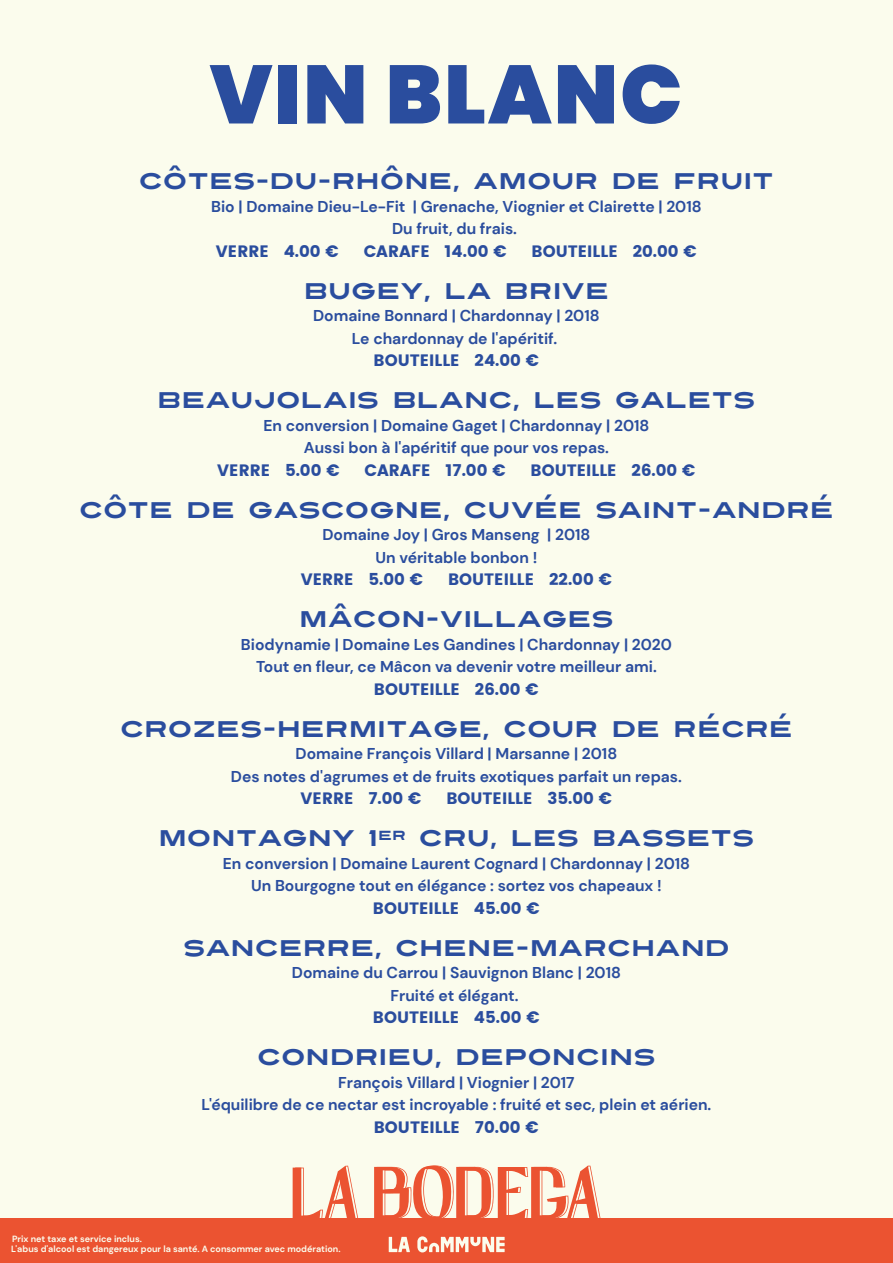
<style>
.page{position:relative;width:893px;height:1263px;background:#fbfced}
.page>*{position:absolute;margin:0;border:0;box-sizing:border-box;transform-origin:0 0}
.t1{font:900 82.5px "Poppins";letter-spacing:.025em;color:#2a4d9e}
.t2{font:22.5px "Turnpike";color:#2a4d9e}
.t3{font:16.5px "Poppins";color:#2a4d9e}
.t4{font:700 15.6px/22.5px "DM Sans";color:#2a4d9e;text-align:center}
.t5{font:700 9px "DM Sans";color:#fbfced}
</style>
<div class="page">
<div style="left:0;top:1218px;width:893px;height:45px;background:#eb5331"></div>
<svg style="left:389px;top:1237px;width:21px;height:15px"></svg>
<svg style="left:417px;top:1236px;width:88px;height:16px"></svg>
<svg style="left:374px;top:1165px;width:227px;height:53px"></svg>
<svg style="left:293px;top:1166px;width:65px;height:52px"></svg>
<h1 class="t1" style="left:210px;top:47px;width:474px">VIN BLANC</h1>
<h2 class="t2" style="left:139px;top:165px;width:637px">CÔTES-DU-RHÔNE, AMOUR DE FRUIT</h2>
<p class="t4" style="left:211px;top:195px;width:492px">Bio | Domaine Dieu-Le-Fit | Grenache, Viognier et Clairette | 2018<br>Du fruit, du frais.</p>
<p class="t3" style="left:216px;top:241px;width:125px">VERRE 4.00 €</p>
<p class="t3" style="left:364px;top:241px;width:145px">CARAFE 14.00 €</p>
<p class="t3" style="left:532px;top:241px;width:167px">BOUTEILLE 20.00 €</p>
<h2 class="t2" style="left:304px;top:274px;width:307px">BUGEY, LA BRIVE</h2>
<p class="t4" style="left:313px;top:304px;width:288px">Domaine Bonnard | Chardonnay | 2018<br>Le chardonnay de l'apéritif.</p>
<p class="t3" style="left:374px;top:351px;width:167px">BOUTEILLE 24.00 €</p>
<h2 class="t2" style="left:157px;top:384px;width:600px">BEAUJOLAIS BLANC, LES GALETS</h2>
<p class="t4" style="left:263px;top:414px;width:387px">En conversion | Domaine Gaget | Chardonnay | 2018<br>Aussi bon à l'apéritif que pour vos repas.</p>
<p class="t3" style="left:217px;top:460px;width:124px">VERRE 5.00 €</p>
<p class="t3" style="left:365px;top:460px;width:143px">CARAFE 17.00 €</p>
<p class="t3" style="left:530px;top:460px;width:167px">BOUTEILLE 26.00 €</p>
<h2 class="t2" style="left:79px;top:493px;width:756px">CÔTE DE GASCOGNE, CUVÉE SAINT-ANDRÉ</h2>
<p class="t4" style="left:322px;top:523px;width:269px">Domaine Joy | Gros Manseng | 2018<br>Un véritable bonbon !</p>
<p class="t3" style="left:301px;top:570px;width:124px">VERRE 5.00 €</p>
<p class="t3" style="left:448px;top:570px;width:165px">BOUTEILLE 22.00 €</p>
<h2 class="t2" style="left:299px;top:603px;width:316px">MâCON-VILLAGES</h2>
<p class="t4" style="left:241px;top:633px;width:432px">Biodynamie | Domaine Les Gandines | Chardonnay | 2020<br>Tout en fleur, ce Mâcon va devenir votre meilleur ami.</p>
<p class="t3" style="left:374px;top:679px;width:167px">BOUTEILLE 26.00 €</p>
<h2 class="t2" style="left:120px;top:712px;width:674px">CROZES-HERMITAGE, COUR DE RÉCRÉ</h2>
<p class="t4" style="left:231px;top:742px;width:452px">Domaine François Villard | Marsanne | 2018<br>Des notes d'agrumes et de fruits exotiques parfait un repas.</p>
<p class="t3" style="left:301px;top:789px;width:123px">VERRE 7.00 €</p>
<p class="t3" style="left:446px;top:789px;width:167px">BOUTEILLE 35.00 €</p>
<h2 class="t2" style="left:158px;top:822px;width:597px">MONTAGNY 1<sup>ER</sup> CRU, LES BASSETS</h2>
<p class="t4" style="left:223px;top:852px;width:469px">En conversion | Domaine Laurent Cognard | Chardonnay | 2018<br>Un Bourgogne tout en élégance : sortez vos chapeaux !</p>
<p class="t3" style="left:373px;top:898px;width:169px">BOUTEILLE 45.00 €</p>
<h2 class="t2" style="left:183px;top:931px;width:548px">SANCERRE, CHENE-MARCHAND</h2>
<p class="t4" style="left:292px;top:961px;width:330px">Domaine du Carrou | Sauvignon Blanc | 2018<br>Fruité et élégant.</p>
<p class="t3" style="left:373px;top:1008px;width:169px">BOUTEILLE 45.00 €</p>
<h2 class="t2" style="left:257px;top:1041px;width:400px">CONDRIEU, DEPONCINS</h2>
<p class="t4" style="left:201px;top:1071px;width:511px">François Villard | Viognier | 2017<br>L'équilibre de ce nectar est incroyable : fruité et sec, plein et aérien.</p>
<p class="t3" style="left:374px;top:1117px;width:167px">BOUTEILLE 70.00 €</p>
<p class="t5" style="left:12px;top:1233px;width:131px">Prix net taxe et service inclus.</p>
<p class="t5" style="left:11px;top:1244px;width:331px">L'abus d'alcool est dangereux pour la santé. A consommer avec modération.</p>
</div>
